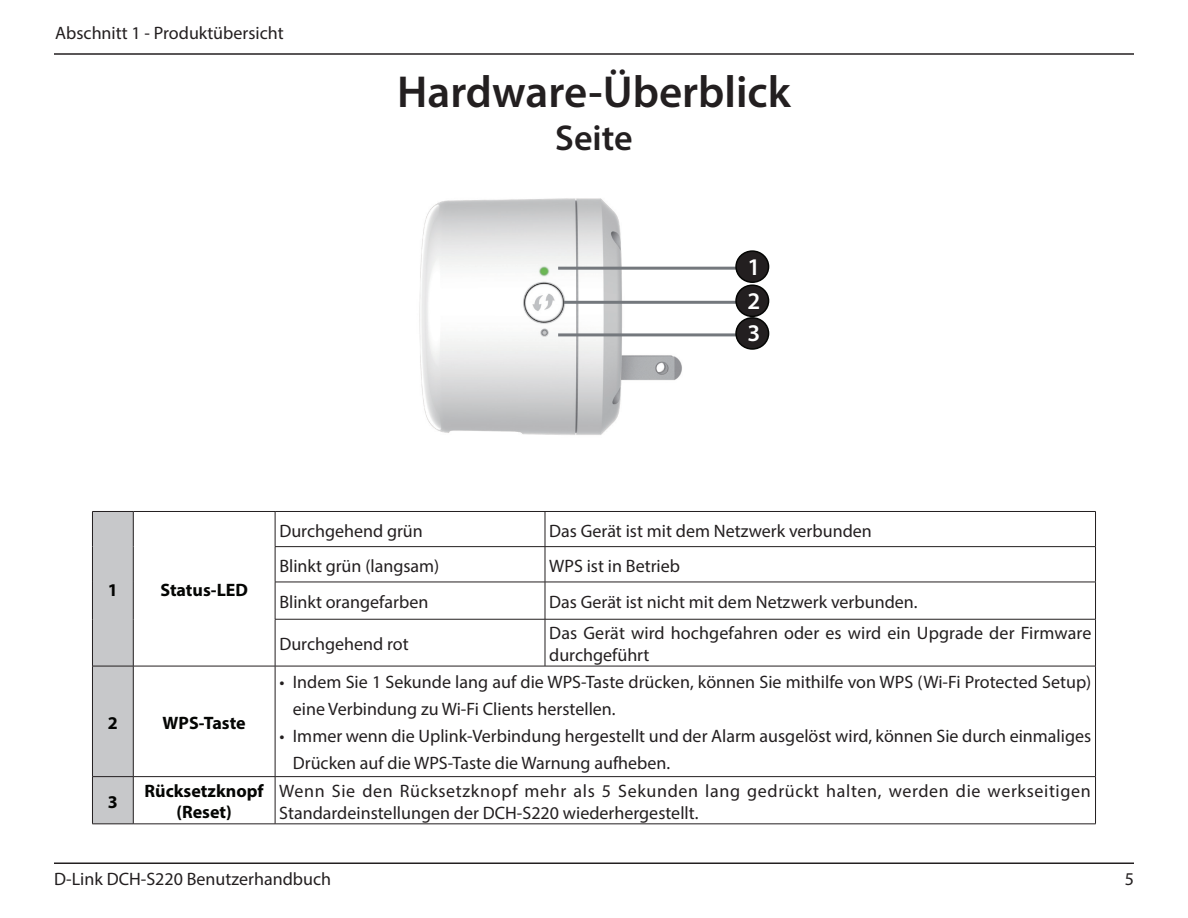
<style>
.page{position:relative;width:1188px;height:918px;background:#fff}
.page>*{position:absolute;margin:0;border:0;box-sizing:border-box;transform-origin:0 0}
.t1{font:600 45px "Myriad Pro";color:#231f20}
.t2{font:600 36px "Myriad Pro";color:#231f20}
.t3{font:600 24px "Myriad Pro";color:#fff}
.t4{font:18px/27px "Myriad Pro";color:#231f20}
.t5{font:18px/21.6px "Myriad Pro";letter-spacing:.035em;color:#231f20}
.t6{font:700 18px/21px "Myriad Pro";color:#040503;text-align:center}
</style>
<div class="page">
<hr style="left:54px;top:53px;width:1080px;height:2px;background:#231f20">
<hr style="left:54px;top:862px;width:1080px;height:2px;background:#231f20">
<img style="left:419px;top:198px;width:294px;height:237px">
<div style="left:93px;top:512px;width:40px;height:312px;background:#c7c8ca"></div>
<hr style="left:1095px;top:666px;width:1px;height:110px;background:#231f20">
<hr style="left:1095px;top:777px;width:1px;height:47px;background:#231f20">
<hr style="left:92px;top:512px;width:1px;height:35px;background:#231f20">
<hr style="left:92px;top:547px;width:1px;height:35px;background:#231f20">
<hr style="left:92px;top:582px;width:1px;height:37px;background:#231f20">
<hr style="left:92px;top:619px;width:1px;height:47px;background:#231f20">
<hr style="left:92px;top:511px;width:41px;height:1px;background:#231f20">
<hr style="left:275px;top:511px;width:270px;height:1px;background:#231f20">
<hr style="left:545px;top:512px;width:1px;height:34px;background:#231f20">
<hr style="left:1095px;top:512px;width:1px;height:34px;background:#231f20">
<hr style="left:545px;top:511px;width:551px;height:1px;background:#231f20">
<hr style="left:275px;top:546px;width:270px;height:1px;background:#231f20">
<hr style="left:545px;top:547px;width:1px;height:35px;background:#231f20">
<hr style="left:1095px;top:547px;width:1px;height:35px;background:#231f20">
<hr style="left:545px;top:546px;width:551px;height:1px;background:#231f20">
<hr style="left:275px;top:582px;width:270px;height:1px;background:#231f20">
<hr style="left:545px;top:582px;width:1px;height:37px;background:#231f20">
<hr style="left:1095px;top:582px;width:1px;height:37px;background:#231f20">
<hr style="left:545px;top:582px;width:551px;height:1px;background:#231f20">
<hr style="left:275px;top:619px;width:270px;height:1px;background:#231f20">
<hr style="left:545px;top:619px;width:1px;height:47px;background:#231f20">
<hr style="left:1095px;top:619px;width:1px;height:47px;background:#231f20">
<hr style="left:545px;top:619px;width:551px;height:1px;background:#231f20">
<hr style="left:92px;top:666px;width:1px;height:110px;background:#231f20">
<hr style="left:92px;top:666px;width:41px;height:1px;background:#231f20">
<hr style="left:133px;top:666px;width:1px;height:110px;background:#231f20">
<hr style="left:133px;top:666px;width:142px;height:1px;background:#231f20">
<hr style="left:275px;top:666px;width:1px;height:110px;background:#231f20">
<hr style="left:275px;top:666px;width:270px;height:1px;background:#231f20">
<hr style="left:545px;top:666px;width:551px;height:1px;background:#231f20">
<hr style="left:92px;top:777px;width:1px;height:47px;background:#231f20">
<hr style="left:92px;top:776px;width:41px;height:1px;background:#231f20">
<hr style="left:92px;top:824px;width:41px;height:1px;background:#231f20">
<hr style="left:133px;top:777px;width:1px;height:47px;background:#231f20">
<hr style="left:133px;top:776px;width:142px;height:1px;background:#231f20">
<hr style="left:133px;top:824px;width:142px;height:1px;background:#231f20">
<hr style="left:275px;top:777px;width:1px;height:47px;background:#231f20">
<hr style="left:275px;top:776px;width:270px;height:1px;background:#231f20">
<hr style="left:545px;top:776px;width:551px;height:1px;background:#231f20">
<hr style="left:275px;top:824px;width:270px;height:1px;background:#231f20">
<hr style="left:545px;top:824px;width:551px;height:1px;background:#231f20">
<hr style="left:133px;top:511px;width:142px;height:1px;background:#231f20">
<hr style="left:133px;top:512px;width:1px;height:35px;background:#231f20">
<hr style="left:275px;top:512px;width:1px;height:34px;background:#231f20">
<hr style="left:133px;top:547px;width:1px;height:35px;background:#231f20">
<hr style="left:275px;top:547px;width:1px;height:35px;background:#231f20">
<hr style="left:133px;top:582px;width:1px;height:37px;background:#231f20">
<hr style="left:275px;top:582px;width:1px;height:37px;background:#231f20">
<hr style="left:133px;top:619px;width:1px;height:47px;background:#231f20">
<hr style="left:275px;top:619px;width:1px;height:47px;background:#231f20">
<hr style="left:564px;top:301px;width:174px;height:3px;background:#74787d">
<div style="left:736px;top:285px;width:33px;height:31px;background:#231f20;border-radius:50%"></div>
<div style="left:735px;top:284px;width:34px;height:33px;border:2px solid #040503;border-radius:50%"></div>
<hr style="left:558px;top:267px;width:180px;height:3px;background:#74787d">
<div style="left:736px;top:251px;width:33px;height:31px;background:#231f20;border-radius:50%"></div>
<div style="left:735px;top:250px;width:34px;height:33px;border:2px solid #040503;border-radius:50%"></div>
<hr style="left:558px;top:333px;width:180px;height:3px;background:#74787d">
<div style="left:736px;top:318px;width:33px;height:31px;background:#231f20;border-radius:50%"></div>
<div style="left:735px;top:317px;width:34px;height:33px;border:2px solid #040503;border-radius:50%"></div>
<p class="t4" style="left:55px;top:19px;width:230px">Abschnitt 1 - Produktübersicht</p>
<h1 class="t1" style="left:397px;top:64px;width:395px">Hardware-Überblick</h1>
<h2 class="t2" style="left:555px;top:115px;width:79px">Seite</h2>
<h3 class="t3" style="left:747px;top:251px;width:14px">1</h3>
<h3 class="t3" style="left:747px;top:285px;width:14px">2</h3>
<h3 class="t3" style="left:747px;top:318px;width:14px">3</h3>
<p class="t6" style="left:108px;top:579px;width:11px">1</p>
<p class="t6" style="left:160px;top:579px;width:89px">Status-LED</p>
<p class="t6" style="left:108px;top:712px;width:11px">2</p>
<p class="t6" style="left:163px;top:712px;width:85px">WPS-Taste</p>
<p class="t4" style="left:279px;top:517px;width:145px">Durchgehend grün</p>
<p class="t4" style="left:549px;top:517px;width:324px">Das Gerät ist mit dem Netzwerk verbunden</p>
<p class="t4" style="left:279px;top:552px;width:162px">Blinkt grün (langsam)</p>
<p class="t4" style="left:549px;top:552px;width:132px">WPS ist in Betrieb</p>
<p class="t4" style="left:279px;top:588px;width:150px">Blinkt orangefarben</p>
<p class="t4" style="left:549px;top:588px;width:370px">Das Gerät ist nicht mit dem Netzwerk verbunden.</p>
<p class="t4" style="left:279px;top:630px;width:131px">Durchgehend rot</p>
<p class="t4" style="left:549px;top:622px;width:544px;line-height:21.6px">Das Gerät wird hochgefahren oder es wird ein Upgrade der Firmware durchgeführt</p>
<p class="t4" style="left:293px;top:669px;width:800px;text-indent:-14px">• Indem Sie 1 Sekunde lang auf die WPS-Taste drücken, können Sie mithilfe von WPS (Wi-Fi Protected Setup) eine Verbindung zu Wi-Fi Clients herstellen.</p>
<p class="t4" style="left:293px;top:723px;width:800px;text-indent:-14px">• Immer wenn die Uplink-Verbindung hergestellt und der Alarm ausgelöst wird, können Sie durch einmaliges<br>Drücken auf die WPS-Taste die Warnung aufheben.</p>
<p class="t6" style="left:108px;top:791px;width:11px">3</p>
<p class="t6" style="left:145px;top:780px;width:121px">Rücksetzknopf (Reset)</p>
<p class="t5" style="left:279px;top:780px;width:813px">Wenn Sie den Rücksetzknopf mehr als 5 Sekunden lang gedrückt halten, werden die werkseitigen<br>Standardeinstellungen der DCH-S220 wiederhergestellt.</p>
<p class="t4" style="left:54px;top:865px;width:279px">D-Link DCH-S220 Benutzerhandbuch</p>
<p class="t4" style="left:1125px;top:865px;width:11px">5</p>
</div>
